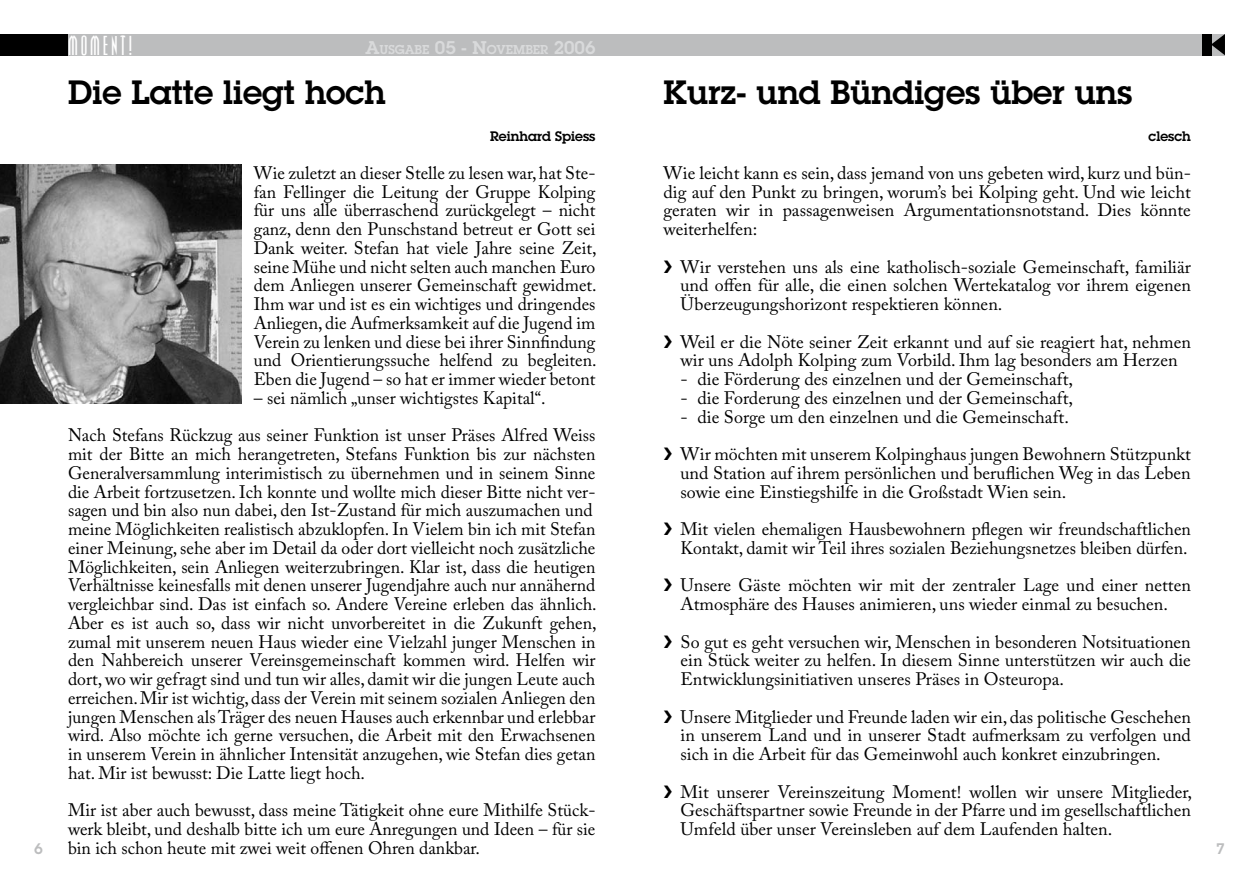
<style>
.page{position:relative;width:1259px;height:893px;background:#fff}
.page>*{position:absolute;margin:0;border:0;box-sizing:border-box;transform-origin:0 0}
.t1{font:600 33px "Lubalin Graph Std";color:#000}
.t2{font:28.5px "Pritchard";letter-spacing:.1em;color:#fff}
.t3{font:18px/18.8px "Adobe Caslon Pro";color:#000;text-align:justify}
.t4{font:600 13.5px "Lubalin Graph Std";color:#000}
.t5{font:600 12.6px "Lubalin Graph Std";color:#d9dadb}
.s1{font-size:18px}
</style>
<div class="page">
<div style="left:13px;top:34px;width:616px;height:21px;background:#bcbdbe"></div>
<div style="left:0;top:34px;width:68px;height:21px;background:#000"></div>
<div style="left:629px;top:34px;width:596px;height:21px;background:#bcbdbe"></div>
<div style="left:1202px;top:34px;width:10px;height:21px;background:#000"></div>
<svg style="left:1212px;top:34px;width:13px;height:21px"></svg>
<img style="left:0;top:165px;width:241px;height:239px">
<h2 class="t2" style="left:68px;top:32px;width:66px">MOMENT!</h2>
<p class="t5" style="left:365px;top:41px;width:231px"><span class="s1">A</span>usgabe <span class="s1">05 - N</span>ovember <span class="s1">2006</span></p>
<h1 class="t1" style="left:68px;top:70px;width:319px">Die Latte liegt hoch</h1>
<h1 class="t1" style="left:663px;top:70px;width:470px">Kurz- und Bündiges über uns</h1>
<p class="t4" style="left:490px;top:128px;width:107px">Reinhard Spiess</p>
<p class="t4" style="left:1148px;top:128px;width:44px">clesch</p>
<p class="t3" style="left:254px;top:163px;width:344px">Wie zuletzt an dieser Stelle zu lesen war, hat Ste&shy;fan Fellinger die Leitung der Gruppe Kolping für uns alle überraschend zurückgelegt – nicht ganz, denn den Punschstand betreut er Gott sei Dank weiter. Stefan hat viele Jahre seine Zeit, seine Mühe und nicht selten auch manchen Euro dem Anliegen unserer Gemeinschaft gewidmet.<br>Ihm war und ist es ein wichtiges und dringendes Anliegen, die Aufmerksamkeit auf die Jugend im Verein zu lenken und diese bei ihrer Sinnfindung und Orientierungssuche helfend zu begleiten.<br>Eben die Jugend – so hat er immer wieder betont</p>
<p class="t3" style="left:68px;top:379px;width:529px;line-height:37.5px;text-indent:186px">– sei nämlich „unser wichtigstes Kapital“.<br>Nach Stefans Rückzug aus seiner Funktion ist unser Präses Alfred Weiss</p>
<p class="t3" style="left:68px;top:444px;width:530px;text-align:left">mit der Bitte an mich herangetreten, Stefans Funktion bis zur nächsten Generalversammlung interimistisch zu übernehmen und in seinem Sinne die Arbeit fortzusetzen. Ich konnte und wollte mich dieser Bitte nicht ver&shy;sagen und bin also nun dabei, den Ist-Zustand für mich auszumachen und meine Möglichkeiten realistisch abzuklopfen. In Vielem bin ich mit Stefan einer Meinung, sehe aber im Detail da oder dort vielleicht noch zusätzliche Möglichkeiten, sein Anliegen weiterzubringen. Klar ist, dass die heutigen Verhältnisse keinesfalls mit denen unserer Jugendjahre auch nur annähernd vergleichbar sind. Das ist einfach so. Andere Vereine erleben das ähnlich.<br>Aber es ist auch so, dass wir nicht unvorbereitet in die Zukunft gehen, zumal mit unserem neuen Haus wieder eine Vielzahl junger Menschen in den Nahbereich unserer Vereinsgemeinschaft kommen wird. Helfen wir dort, wo wir gefragt sind und tun wir alles, damit wir die jungen Leute auch erreichen. Mir ist wichtig, dass der Verein mit seinem sozialen Anliegen den jungen Menschen als Träger des neuen Hauses auch erkennbar und erlebbar wird. Also möchte ich gerne versuchen, die Arbeit mit den Erwachsenen in unserem Verein in ähnlicher Intensität anzugehen, wie Stefan dies getan hat. Mir ist bewusst: Die Latte liegt hoch.</p>
<p class="t3" style="left:68px;top:801px;width:529px">Mir ist aber auch bewusst, dass meine Tätigkeit ohne eure Mithilfe Stück&shy;werk bleibt, und deshalb bitte ich um eure Anregungen und Ideen – für sie bin ich schon heute mit zwei weit offenen Ohren dankbar.</p>
<p class="t3" style="left:663px;top:163px;width:529px">Wie leicht kann es sein, dass jemand von uns gebeten wird, kurz und bün&shy;dig auf den Punkt zu bringen, worum’s bei Kolping geht. Und wie leicht geraten wir in passagenweisen Argumentationsnotstand. Dies könnte weiterhelfen:</p>
<p class="t3" style="left:680px;top:257px;width:512px;text-indent:-17px">❯ Wir verstehen uns als eine katholisch-soziale Gemeinschaft, familiär und offen für alle, die einen solchen Wertekatalog vor ihrem eigenen Überzeugungshorizont respektieren können.</p>
<p class="t3" style="left:663px;top:332px;width:529px;text-align:center">❯ Weil er die Nöte seiner Zeit erkannt und auf sie reagiert hat, nehmen wir uns Adolph Kolping zum Vorbild. Ihm lag besonders am Herzen</p>
<p class="t3" style="left:680px;top:369px;width:394px">- die Förderung des einzelnen und der Gemeinschaft,</p>
<p class="t3" style="left:680px;top:388px;width:394px">- die Forderung des einzelnen und der Gemeinschaft,</p>
<p class="t3" style="left:663px;top:398px;width:529px;line-height:37.5px;text-indent:17px">- die Sorge um den einzelnen und die Gemeinschaft.<br>❯ Wir möchten mit unserem Kolpinghaus jungen Bewohnern Stützpunkt</p>
<p class="t3" style="left:680px;top:463px;width:512px">und Station auf ihrem persönlichen und beruflichen Weg in das Leben sowie eine Einstiegshilfe in die Großstadt Wien sein.</p>
<p class="t3" style="left:663px;top:519px;width:529px;text-align:right">❯ Mit vielen ehemaligen Hausbewohnern pflegen wir freundschaftlichen<br>Kontakt, damit wir Teil ihres sozialen Beziehungsnetzes bleiben dürfen.</p>
<p class="t3" style="left:663px;top:576px;width:529px;text-align:center">❯ Unsere Gäste möchten wir mit der zentraler Lage und einer netten<br>Atmosphäre des Hauses animieren, uns wieder einmal zu besuchen.</p>
<p class="t3" style="left:680px;top:632px;width:512px;text-indent:-17px">❯ So gut es geht versuchen wir, Menschen in besonderen Notsituationen ein Stück weiter zu helfen. In diesem Sinne unterstützen wir auch die Entwicklungsinitiativen unseres Präses in Osteuropa.</p>
<p class="t3" style="left:680px;top:707px;width:512px;text-indent:-17px">❯ Unsere Mitglieder und Freunde laden wir ein, das politische Geschehen in unserem Land und in unserer Stadt aufmerksam zu verfolgen und sich in die Arbeit für das Gemeinwohl auch konkret einzubringen.</p>
<p class="t3" style="left:680px;top:782px;width:513px;text-indent:-17px">❯ Mit unserer Vereinszeitung Moment! wollen wir unsere Mitglieder, Geschäftspartner sowie Freunde in der Pfarre und im gesellschaftlichen Umfeld über unser Vereinsleben auf dem Laufenden halten.</p>
</div>
